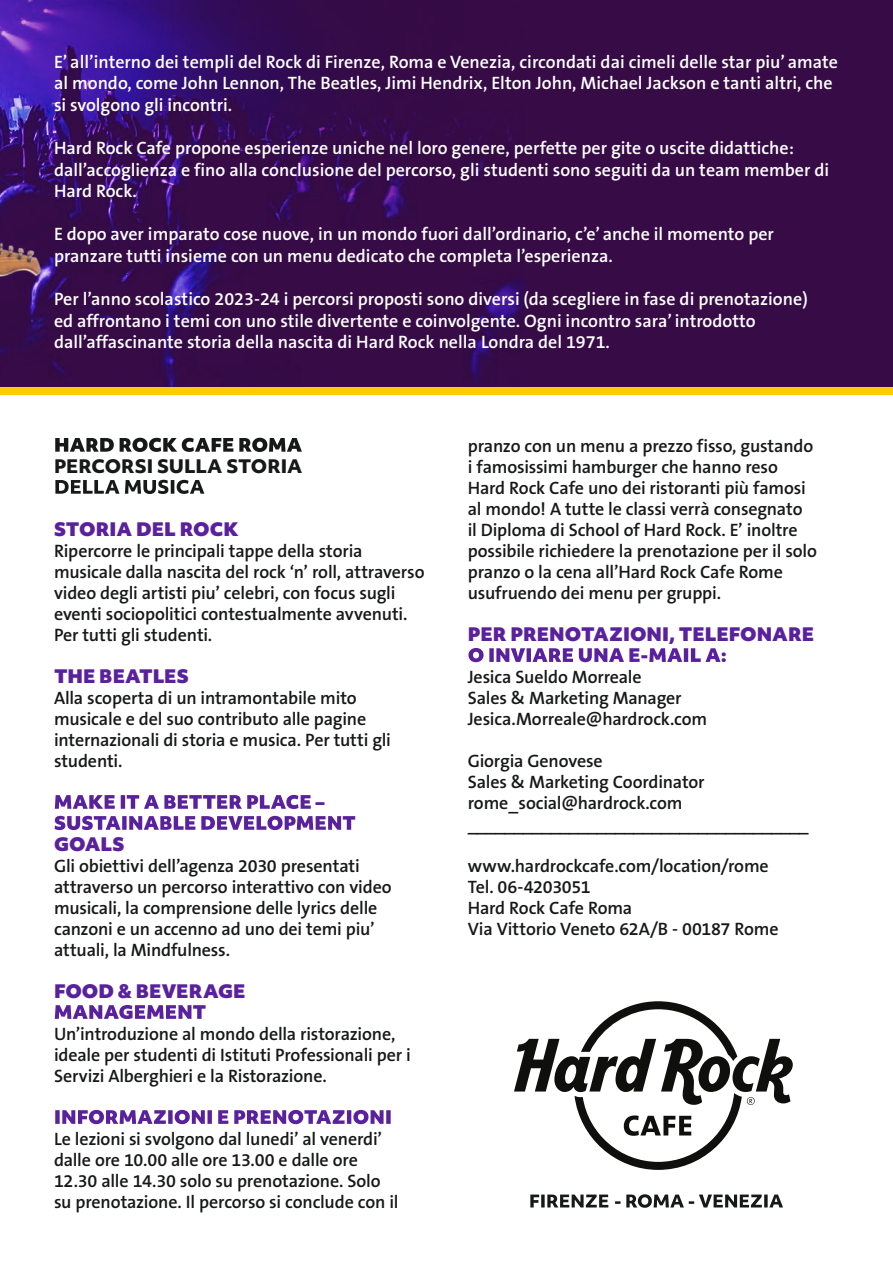
<style>
.page{position:relative;width:893px;height:1263px;background:#fff}
.page>*{position:absolute;margin:0;border:0;box-sizing:border-box;transform-origin:0 0}
.t1{font:600 18px/21px "The Sans B6";letter-spacing:-.01em;color:#171818}
.t2{font:600 18px/21.6px "The Sans B6";color:#fff}
.t3{font:900 18px "Objektiv Mk 2";color:#5a219d}
.t4{font:800 18px "Objektiv Mk 2";letter-spacing:-.005em;color:#171818}
</style>
<div class="page">
<svg style="left:76px;top:0;width:817px;height:388px;background:#360c4c"></svg>
<img style="left:0;top:0;width:76px;height:388px">
<div style="left:0;top:388px;width:893px;height:7px;background:#fdcd00"></div>
<svg style="left:55px;top:438px;width:247px;height:14px"></svg>
<svg style="left:55px;top:480px;width:149px;height:14px"></svg>
<svg style="left:55px;top:795px;width:269px;height:14px"></svg>
<svg style="left:55px;top:816px;width:300px;height:14px"></svg>
<svg style="left:55px;top:1005px;width:151px;height:14px"></svg>
<svg style="left:55px;top:1110px;width:336px;height:14px"></svg>
<svg style="left:468px;top:648px;width:258px;height:14px"></svg>
<svg style="left:514px;top:1001px;width:279px;height:169px"></svg>
<svg style="left:530px;top:1194px;width:253px;height:14px"></svg>
<p class="t2" style="left:54px;top:51px;width:786px">E’ all’interno dei templi del Rock di Firenze, Roma e Venezia, circondati dai cimeli delle star piu’ amate al mondo, come John Lennon, The Beatles, Jimi Hendrix, Elton John, Michael Jackson e tanti altri, che si svolgono gli incontri.</p>
<p class="t2" style="left:54px;top:138px;width:777px">Hard Rock Cafe propone esperienze uniche nel loro genere, perfette per gite o uscite didattiche: dall’accoglienza e fino alla conclusione del percorso, gli studenti sono seguiti da un team member di<br>Hard Rock.</p>
<p class="t2" style="left:54px;top:224px;width:721px">E dopo aver imparato cose nuove, in un mondo fuori dall’ordinario, c’e’ anche il momento per pranzare tutti insieme con un menu dedicato che completa l’esperienza.</p>
<p class="t2" style="left:54px;top:289px;width:755px">Per l’anno scolastico 2023-24 i percorsi proposti sono diversi (da scegliere in fase di prenotazione) ed affrontano i temi con uno stile divertente e coinvolgente. Ogni incontro sara’ introdotto dall’affascinante storia della nascita di Hard Rock nella Londra del 1971.</p>
<p class="t4" style="left:54px;top:453px;width:250px">PERCORSI SULLA STORIA</p>
<p class="t3" style="left:54px;top:516px;width:186px">STORIA DEL ROCK</p>
<p class="t1" style="left:54px;top:541px;width:372px">Ripercorre le principali tappe della storia musicale dalla nascita del rock ‘n’ roll, attraverso video degli artisti piu’ celebri, con focus sugli eventi sociopolitici contestualmente avvenuti.<br>Per tutti gli studenti.</p>
<p class="t3" style="left:54px;top:663px;width:136px">THE BEATLES</p>
<p class="t1" style="left:54px;top:688px;width:338px">Alla scoperta di un intramontabile mito musicale e del suo contributo alle pagine internazionali di storia e musica. Per tutti gli studenti.</p>
<p class="t3" style="left:54px;top:831px;width:72px">GOALS</p>
<p class="t1" style="left:54px;top:856px;width:339px">Gli obiettivi dell’agenza 2030 presentati attraverso un percorso interattivo con video musicali, la comprensione delle lyrics delle canzoni e un accenno ad uno dei temi piu’ attuali, la Mindfulness.</p>
<p class="t3" style="left:54px;top:978px;width:193px">FOOD &amp; BEVERAGE</p>
<p class="t1" style="left:54px;top:1024px;width:358px">Un’introduzione al mondo della ristorazione, ideale per studenti di Istituti Professionali per i<br>Servizi Alberghieri e la Ristorazione.</p>
<p class="t1" style="left:54px;top:1129px;width:346px">Le lezioni si svolgono dal lunedi’ al venerdi’ dalle ore 10.00 alle ore 13.00 e dalle ore 12.30 alle 14.30 solo su prenotazione. Solo su prenotazione. Il percorso si conclude con il</p>
<p class="t1" style="left:468px;top:436px;width:351px">pranzo con un menu a prezzo fisso, gustando i famosissimi hamburger che hanno reso Hard Rock Cafe uno dei ristoranti più famosi al mondo! A tutte le classi verrà consegnato<br>il Diploma di School of Hard Rock. E’ inoltre possibile richiedere la prenotazione per il solo pranzo o la cena all’Hard Rock Cafe Rome usufruendo dei menu per gruppi.</p>
<p class="t3" style="left:468px;top:621px;width:348px">PER PRENOTAZIONI, TELEFONARE</p>
<p class="t1" style="left:468px;top:667px;width:241px">Jesica Sueldo Morreale<br>Sales &amp; Marketing Manager<br>Jesica.Morreale@hardrock.com</p>
<p class="t1" style="left:468px;top:751px;width:343px">Giorgia Genovese<br>Sales &amp; Marketing Coordinator rome_social@hardrock.com _____________________________________</p>
<p class="t1" style="left:468px;top:856px;width:312px">www.hardrockcafe.com/location/rome<br>Tel. 06-4203051<br>Hard Rock Cafe Roma<br>Via Vittorio Veneto 62A/B - 00187 Rome</p>
</div>
